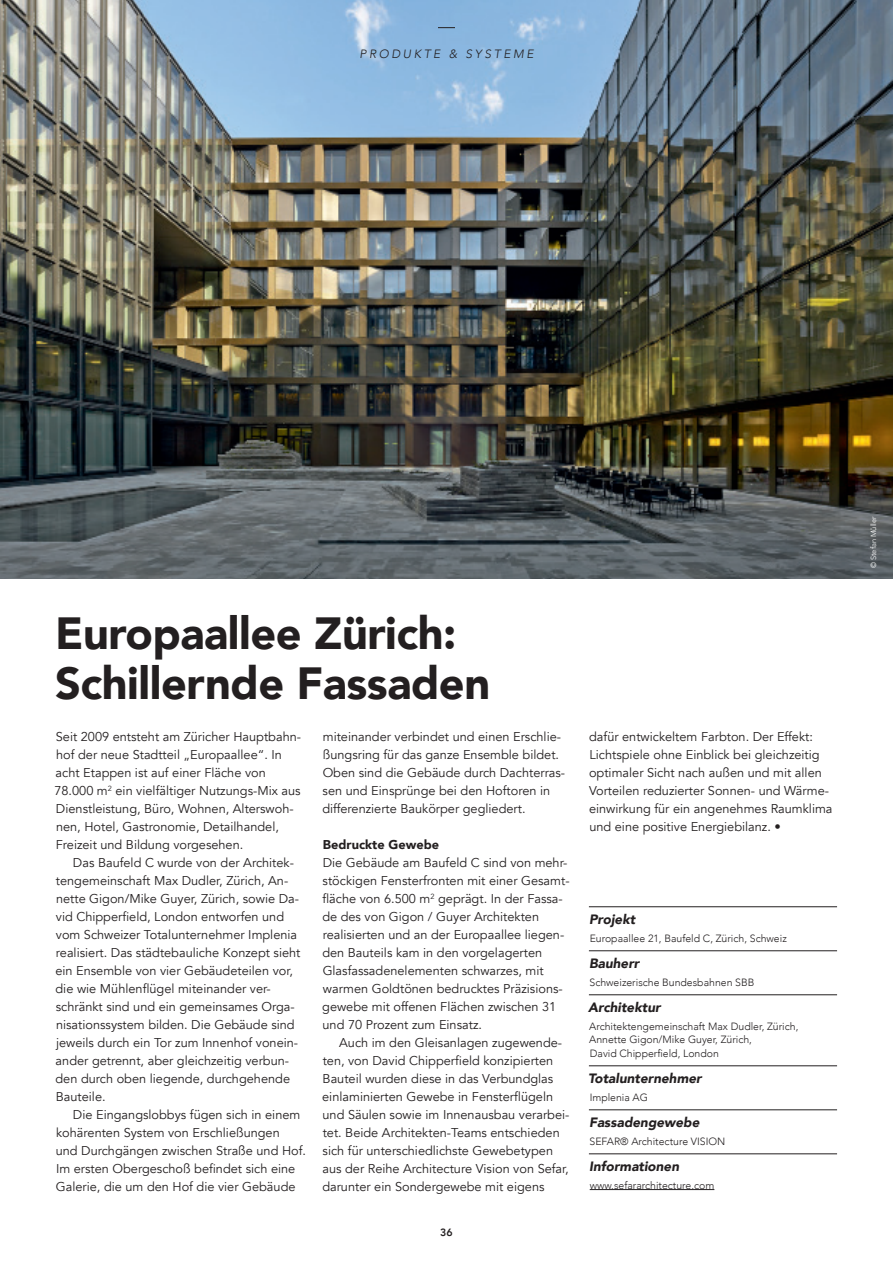
<style>
.page{position:relative;width:893px;height:1263px;background:#fff}
.page>*{position:absolute;margin:0;border:0;box-sizing:border-box;transform-origin:0 0}
.WETT_Titel{font:900 45px/49.5px "Avenir";letter-spacing:-.01em;color:#231f20}
.INFO_TOPIC{font:italic 900 13.5px "Avenir";color:#231f20}
.FLIESSTEXT_Basis_Ein{font:12.75px/18px "Avenir";color:#231f20}
.FLIESSTEXT_Basis{font:12.75px/18px "Avenir";color:#231f20}
.FLIESSTEXT_ZWI_Titel{font:900 12.75px "Avenir";color:#231f20}
.KAPITEL_1Seite{font:italic 300 12px "Avenir";letter-spacing:.22em;color:#231f20}
.INFO_CONTENT{font:300 10.5px/13.5px "Avenir";color:#231f20}
.t1{font:800 10.5px "Avenir";color:#231f20}
.BILDUNTERSCHRIFT_ART{font:300 7.5px "Avenir";color:#fff}
</style>
<div class="page">
<img style="left:0;top:0;width:893px;height:579px">
<hr style="left:589px;top:906px;width:248px;height:1px;background:#231f20">
<hr style="left:589px;top:950px;width:248px;height:1px;background:#231f20">
<hr style="left:589px;top:994px;width:248px;height:1px;background:#231f20">
<hr style="left:589px;top:1065px;width:248px;height:1px;background:#231f20">
<hr style="left:589px;top:1109px;width:248px;height:1px;background:#231f20">
<hr style="left:589px;top:1153px;width:248px;height:1px;background:#231f20">
<hr style="left:590px;top:1189px;width:124px;height:1px;background:#231f20">
<svg style="left:438px;top:27px;width:17px;height:1px"></svg>
<p class="KAPITEL_1Seite" style="left:359px;top:46px;width:176px">PRODUKTE &amp; SYSTEME</p>
<p class="WETT_Titel" style="left:55px;top:608px;width:436px">Europaallee Zürich:<br>Schillernde Fassaden</p>
<p class="FLIESSTEXT_Basis" style="left:54px;top:728px;width:248px">Seit 2009 entsteht am Züricher Hauptbahn&shy;hof der neue Stadtteil „Europaallee“. In acht Etappen ist auf einer Fläche von 78.000 m<sup>2</sup> ein vielfältiger Nutzungs-Mix aus Dienstleistung, Büro, Wohnen, Alterswoh&shy;nen, Hotel, Gastronomie, Detailhandel, Freizeit und Bildung vorgesehen.</p>
<p class="FLIESSTEXT_Basis_Ein" style="left:55px;top:854px;width:247px;text-indent:18px">Das Baufeld C wurde von der Architek&shy;tengemeinschaft Max Dudler, Zürich, An&shy;nette Gigon/Mike Guyer, Zürich, sowie Da&shy;vid Chipperfield, London entworfen und vom Schweizer Totalunternehmer Implenia realisiert. Das städtebauliche Konzept sieht ein Ensemble von vier Gebäudeteilen vor, die wie Mühlenflügel miteinander ver&shy;schränkt sind und ein gemeinsames Orga&shy;nisationssystem bilden. Die Gebäude sind jeweils durch ein Tor zum Innenhof vonein&shy;ander getrennt, aber gleichzeitig verbun&shy;den durch oben liegende, durchgehende Bauteile.</p>
<p class="FLIESSTEXT_Basis_Ein" style="left:56px;top:1106px;width:252px;text-indent:17px">Die Eingangslobbys fügen sich in einem kohärenten System von Erschließungen<br>und Durchgängen zwischen Straße und Hof.<br>Im ersten Obergeschoß befindet sich eine Galerie, die um den Hof die vier Gebäude</p>
<p class="FLIESSTEXT_Basis_Ein" style="left:322px;top:728px;width:244px">miteinander verbindet und einen Erschlie&shy;ßungsring für das ganze Ensemble bildet.<br>Oben sind die Gebäude durch Dachterras&shy;sen und Einsprünge bei den Hoftoren in differenzierte Baukörper gegliedert.</p>
<p class="FLIESSTEXT_ZWI_Titel" style="left:323px;top:833px;width:118px">Bedruckte Gewebe</p>
<p class="FLIESSTEXT_Basis" style="left:322px;top:854px;width:249px">Die Gebäude am Baufeld C sind von mehr&shy;stöckigen Fensterfronten mit einer Gesamt&shy;fläche von 6.500 m<sup>2</sup> geprägt. In der Fassa&shy;de des von Gigon / Guyer Architekten realisierten und an der Europaallee liegen&shy;den Bauteils kam in den vorgelagerten Glasfassadenelementen schwarzes, mit warmen Goldtönen bedrucktes Präzisions&shy;gewebe mit offenen Flächen zwischen 31 und 70 Prozent zum Einsatz.</p>
<p class="FLIESSTEXT_Basis_Ein" style="left:322px;top:1034px;width:249px;text-indent:17px">Auch im den Gleisanlagen zugewende&shy;ten, von David Chipperfield konzipierten Bauteil wurden diese in das Verbundglas einlaminierten Gewebe in Fensterflügeln und Säulen sowie im Innenausbau verarbei&shy;tet. Beide Architekten-Teams entschieden sich für unterschiedlichste Gewebetypen aus der Reihe Architecture Vision von Sefar, darunter ein Sondergewebe mit eigens</p>
<p class="t1" style="left:440px;top:1224px;width:14px">36</p>
<p class="FLIESSTEXT_Basis_Ein" style="left:589px;top:728px;width:245px">dafür entwickeltem Farbton. Der Effekt:<br>Lichtspiele ohne Einblick bei gleichzeitig optimaler Sicht nach außen und mit allen Vorteilen reduzierter Sonnen- und Wärme&shy;einwirkung für ein angenehmes Raumklima und eine positive Energiebilanz. •</p>
<p class="INFO_TOPIC" style="left:589px;top:908px;width:48px">Projekt</p>
<p class="INFO_CONTENT" style="left:590px;top:931px;width:199px">Europaallee 21, Baufeld C, Zürich, Schweiz</p>
<p class="INFO_TOPIC" style="left:589px;top:952px;width:52px">Bauherr</p>
<p class="INFO_CONTENT" style="left:589px;top:975px;width:166px">Schweizerische Bundesbahnen SBB</p>
<p class="INFO_TOPIC" style="left:588px;top:996px;width:74px">Architektur</p>
<p class="INFO_CONTENT" style="left:589px;top:1019px;width:211px">Architektengemeinschaft Max Dudler, Zürich,<br>Annette Gigon/Mike Guyer, Zürich,<br>David Chipperfield, London</p>
<p class="INFO_TOPIC" style="left:588px;top:1067px;width:115px">Totalunternehmer</p>
<p class="INFO_CONTENT" style="left:590px;top:1090px;width:60px">Implenia AG</p>
<p class="INFO_TOPIC" style="left:589px;top:1111px;width:112px">Fassadengewebe</p>
<p class="INFO_CONTENT" style="left:589px;top:1134px;width:137px">SEFAR® Architecture VISION</p>
<p class="INFO_TOPIC" style="left:589px;top:1155px;width:91px">Informationen</p>
<p class="INFO_CONTENT" style="left:590px;top:1178px;width:126px">www.sefararchitecture.com</p>
<p class="BILDUNTERSCHRIFT_ART" style="left:869px;top:568px;width:54px;rotate:-90deg">© Stefan Müller</p>
</div>
